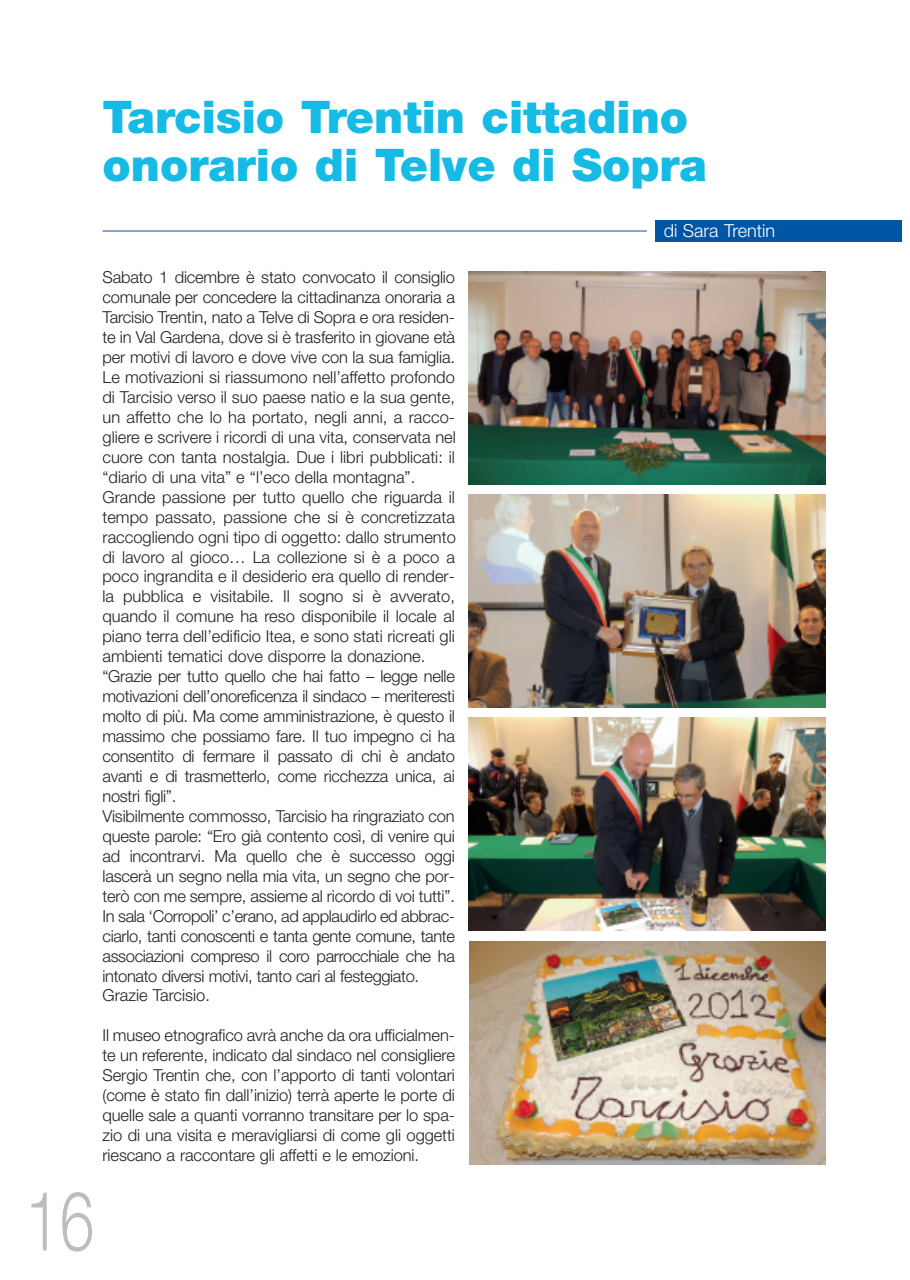
<style>
.page{position:relative;width:910px;height:1280px;background:#fff}
.page>*{position:absolute;margin:0;border:0;box-sizing:border-box;transform-origin:0 0}
.t1{font:300 82.5px "Helvetica Neue";color:#bcbdc0;scale:.75 1}
.t2{font:900 45px/48px "Helvetica Neue";color:#15bae5}
.t3{font:300 18px "Helvetica Neue";color:#fff}
.t4{font:300 16.5px/20px "Helvetica Neue";letter-spacing:-.01em;color:#231f20}
</style>
<div class="page">
<hr style="left:102px;top:231px;width:545px;height:1px;background:#0155a5">
<div style="left:655px;top:220px;width:247px;height:22px;background:#0155a5"></div>
<img style="left:468px;top:271px;width:357px;height:213px">
<img style="left:468px;top:495px;width:357px;height:212px">
<img style="left:468px;top:718px;width:357px;height:212px">
<img style="left:470px;top:941px;width:355px;height:223px">
<h2 class="t2" style="left:102px;top:93px;width:606px">Tarcisio Trentin cittadino onorario di Telve di Sopra</h2>
<p class="t3" style="left:664px;top:220px;width:113px">di Sara Trentin</p>
<p class="t4" style="left:102px;top:267px;width:355px">Sabato 1 dicembre è stato convocato il consiglio comunale per concedere la cittadinanza onoraria a Tarcisio Trentin, nato a Telve di Sopra e ora residen&shy;te in Val Gardena, dove si è trasferito in giovane età per motivi di lavoro e dove vive con la sua famiglia.<br>Le motivazioni si riassumono nell’affetto profondo di Tarcisio verso il suo paese natio e la sua gente, un affetto che lo ha portato, negli anni, a racco&shy;gliere e scrivere i ricordi di una vita, conservata nel cuore con tanta nostalgia. Due i libri pubblicati: il “diario di una vita” e “l’eco della montagna”.<br>Grande passione per tutto quello che riguarda il tempo passato, passione che si è concretizzata raccogliendo ogni tipo di oggetto: dallo strumento di lavoro al gioco… La collezione si è a poco a poco ingrandita e il desiderio era quello di render&shy;la pubblica e visitabile. Il sogno si è avverato, quando il comune ha reso disponibile il locale al piano terra dell’edificio Itea, e sono stati ricreati gli ambienti tematici dove disporre la donazione. “Grazie per tutto quello che hai fatto – legge nelle motivazioni dell’onoreficenza il sindaco – meriteresti molto di più. Ma come amministrazione, è questo il massimo che possiamo fare. Il tuo impegno ci ha consentito di fermare il passato di chi è andato avanti e di trasmetterlo, come ricchezza unica, ai nostri figli”.<br>Visibilmente commosso, Tarcisio ha ringraziato con queste parole: “Ero già contento così, di venire qui ad incontrarvi. Ma quello che è successo oggi lascerà un segno nella mia vita, un segno che por&shy;terò con me sempre, assieme al ricordo di voi tutti”.<br>In sala ‘Corropoli’ c’erano, ad applaudirlo ed abbrac&shy;ciarlo, tanti conoscenti e tanta gente comune, tante associazioni compreso il coro parrocchiale che ha intonato diversi motivi, tanto cari al festeggiato.<br>Grazie Tarcisio.</p>
<p class="t4" style="left:102px;top:1025px;width:354px;text-align:justify">Il museo etnografico avrà anche da ora ufficialmen&shy;te un referente, indicato dal sindaco nel consigliere Sergio Trentin che, con l’apporto di tanti volontari (come è stato fin dall’inizio) terrà aperte le porte di quelle sale a quanti vorranno transitare per lo spa&shy;zio di una visita e meravigliarsi di come gli oggetti riescano a raccontare gli affetti e le emozioni.</p>
<h1 class="t1" style="left:25px;top:1170px;width:93px">16</h1>
</div>
